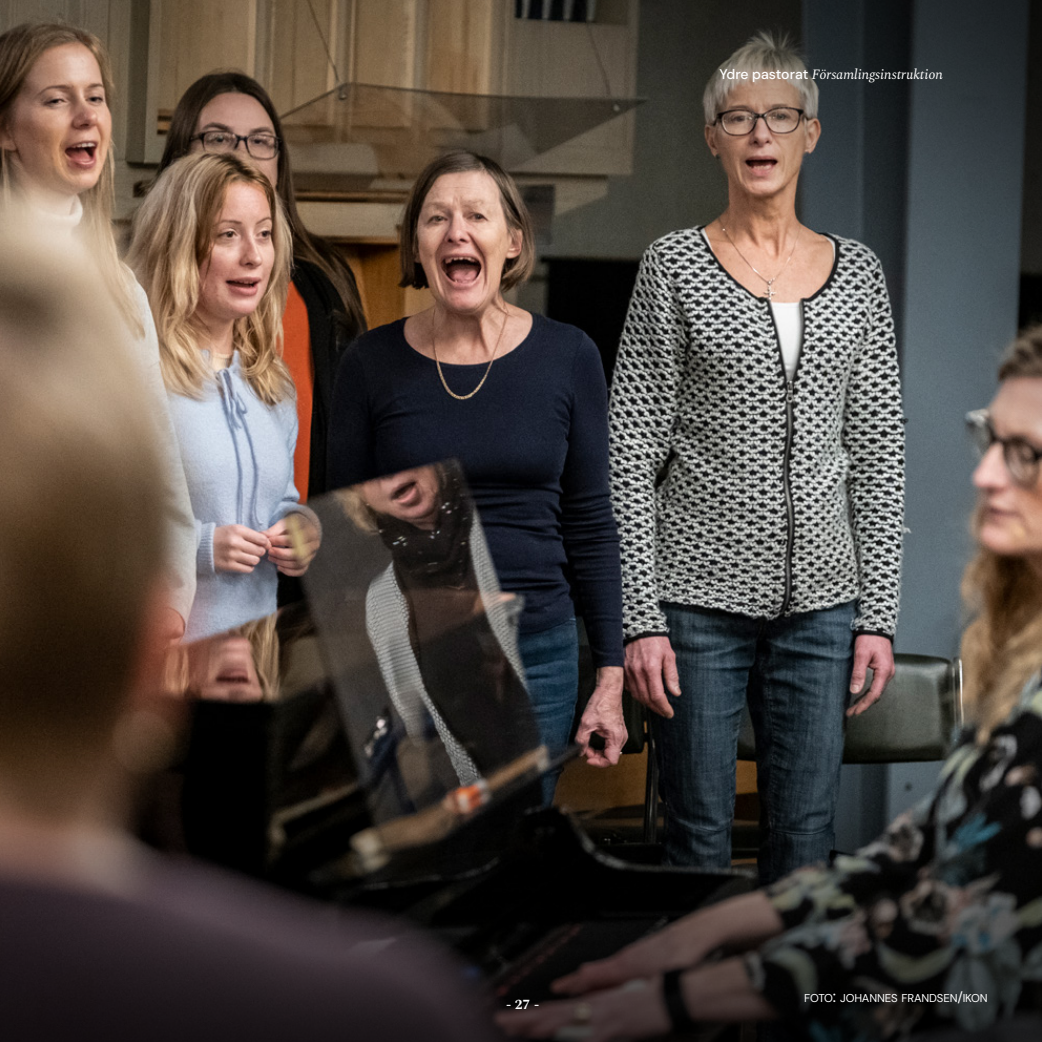
<style>
.page{position:relative;width:1042px;height:1042px;background:#fff}
.page>*{position:absolute;margin:0;border:0;box-sizing:border-box;transform-origin:0 0}
.t1{font:italic 14px "Spectral";color:#fff}
.t2{font:700 14px "Spectral";color:#fff}
.Mellanrubrik{font:11.38px "DM Sans 9 pt";letter-spacing:-.015em;color:#fff}
.s1{font-family:"DM Sans 9 pt";font-style:normal}
.s2{font-size:16.28px}
.s3{font-size:14px}
</style>
<div class="page">
<img style="left:0;top:0;width:1042px;height:709px">
<svg style="left:0;top:709px;width:1042px;height:333px;background:#272221"></svg>
<img style="left:447px;top:0;width:595px;height:646px">
<p class="t1" style="left:719px;top:64px;width:225px"><span class="s1">Ydre pastorat</span> Församlingsinstruktion</p>
<p class="t2" style="left:506px;top:993px;width:35px">- 27 -</p>
<p class="Mellanrubrik" style="left:804px;top:991px;width:185px">FOTO<span class="s2">:</span> JOHANNES FRANDSEN<span class="s3">/</span>IKON</p>
</div>
